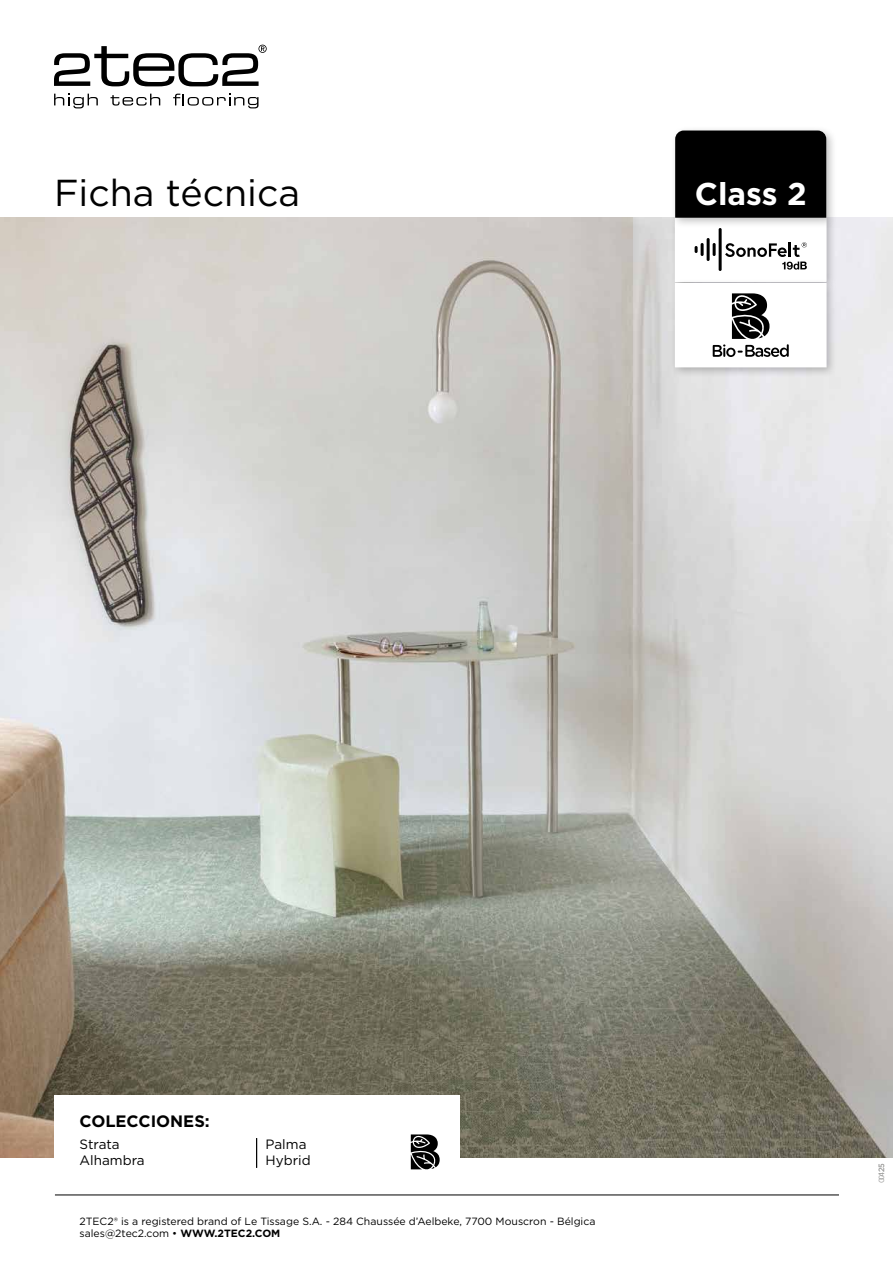
<style>
.page{position:relative;width:893px;height:1263px;background:#fff}
.page>*{position:absolute;margin:0;border:0;box-sizing:border-box;transform-origin:0 0}
.t1{font:37.5px "Gotham";color:#000}
.t2{font:700 31.5px "Gotham";color:#fff}
.t3{font:700 16.5px "Gotham";color:#000}
.t4{font:13.5px/16.2px "Gotham";color:#000}
.t5{font:10.5px/12.6px "Gotham";color:#000}
.t6{font:7.5px "Gotham";color:#9d9d9c}
.s1{font-weight:700}
</style>
<div class="page">
<svg style="left:54px;top:45px;width:213px;height:41px"></svg>
<svg style="left:54px;top:94px;width:44px;height:14px"></svg>
<svg style="left:110px;top:94px;width:50px;height:12px"></svg>
<svg style="left:173px;top:94px;width:85px;height:14px"></svg>
<img style="left:0;top:218px;width:893px;height:939px">
<div style="left:670px;top:212px;width:167px;height:81px;background:#000;opacity:.25"></div>
<div style="left:675px;top:218px;width:151px;height:63px;background:#fff"></div>
<hr style="left:719px;top:228px;width:3px;height:43px;background:#000;border-radius:2px">
<svg style="left:695px;top:243px;width:9px;height:13px"></svg>
<hr style="left:707px;top:238px;width:3px;height:23px;background:#000;border-radius:2px">
<svg style="left:713px;top:243px;width:3px;height:13px"></svg>
<svg style="left:725px;top:242px;width:82px;height:28px"></svg>
<div style="left:670px;top:278px;width:167px;height:100px;background:#000;opacity:.25"></div>
<div style="left:675px;top:283px;width:151px;height:84px;background:#fff"></div>
<svg style="left:713px;top:293px;width:76px;height:64px"></svg>
<div style="left:54px;top:1095px;width:405px;height:96px;background:#fff"></div>
<hr style="left:256px;top:1138px;width:1px;height:30px;background:#000">
<svg style="left:411px;top:1134px;width:29px;height:36px"></svg>
<hr style="left:55px;top:1195px;width:784px;height:1px;background:#000">
<div style="left:670px;top:125px;width:167px;height:104px;background:#000;opacity:.25"></div>
<div style="left:675px;top:131px;width:151px;height:87px;background:#000"></div>
<h1 class="t1" style="left:54px;top:169px;width:248px">Ficha técnica</h1>
<h2 class="t2" style="left:695px;top:173px;width:113px">Class 2</h2>
<h3 class="t3" style="left:80px;top:1110px;width:132px">COLECCIONES:</h3>
<p class="t4" style="left:80px;top:1136px;width:67px">Strata<br>Alhambra</p>
<p class="t4" style="left:266px;top:1136px;width:47px">Palma<br>Hybrid</p>
<p class="t5" style="left:80px;top:1214px;width:517px">2TEC2® is a registered brand of Le Tissage S.A. - 284 Chaussée d’Aelbeke, 7700 Mouscron - Bélgica sales@2tec2.com • <span class="s1">WWW.2TEC2.COM</span></p>
<p class="t6" style="left:877px;top:1180px;width:19px;rotate:-90deg">0125</p>
<p class="t6" style="left:877px;top:1182px;width:12px;rotate:-90deg">04</p>
</div>
